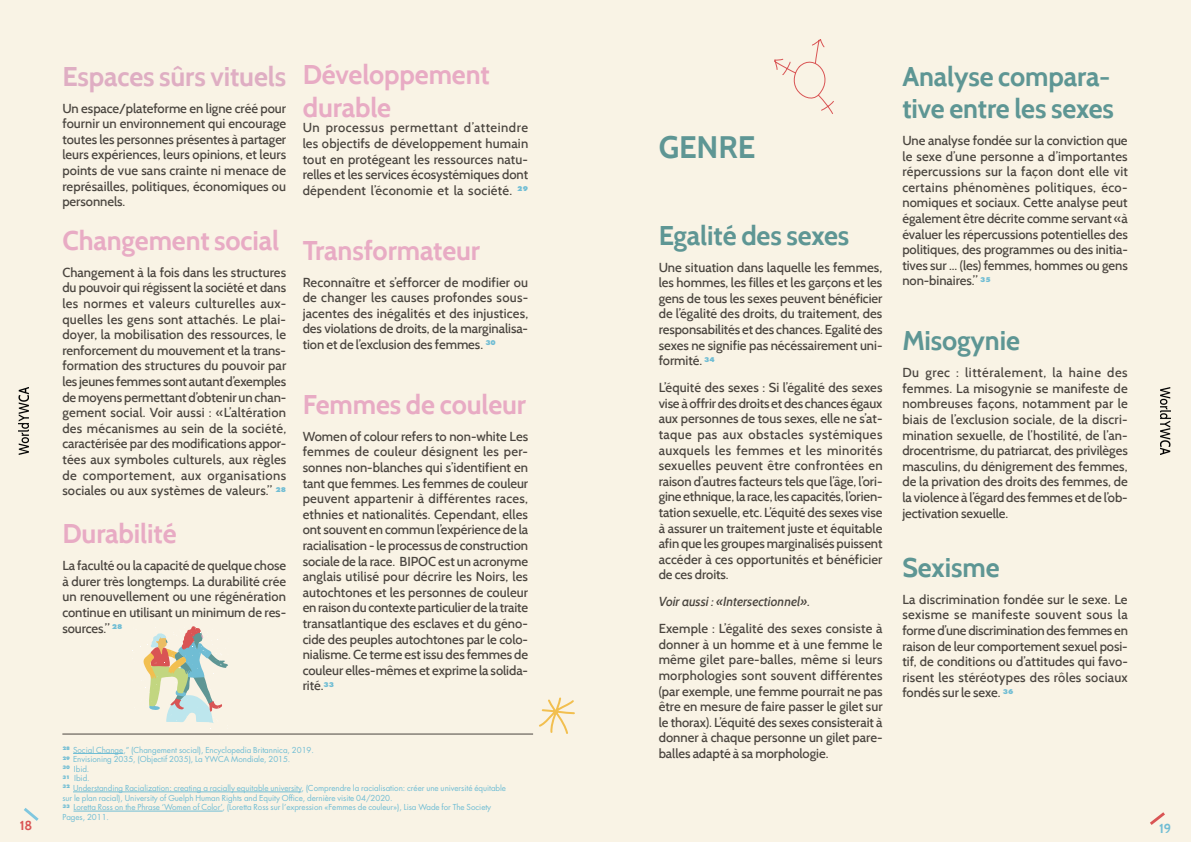
<style>
.page{position:relative;width:1191px;height:842px;background:#f9f3e5}
.page>*{position:absolute;margin:0;border:0;box-sizing:border-box;transform-origin:0 0}
.t1{font:700 31px "Cabin";letter-spacing:-.005em;color:#5e9694}
.t2{font:700 27px/32.4px "Cabin";letter-spacing:-.005em;color:#e8abc4}
.t3{font:700 27px/32.4px "Cabin";letter-spacing:-.005em;color:#5e9694}
.t4{font:700 27px "Cabin";letter-spacing:-.005em;color:#dfaec3}
.t5{font:500 13px/15.6px "Cabin";letter-spacing:-.005em;color:#4a453f;text-align:justify}
.t6{font:italic 500 13px "Cabin";letter-spacing:-.005em;color:#4a453f}
.t7{font:700 13px "Cabin";color:#d95454}
.t8{font:700 13px "Cabin";color:#70bdd4}
.t9{font:8px/9.6px "Futura";letter-spacing:-.005em;color:#70bdd4}
</style>
<div class="page">
<svg style="left:24px;top:808px;width:15px;height:13px"></svg>
<svg style="left:1150px;top:812px;width:15px;height:13px"></svg>
<img style="left:18px;top:388px;width:10px;height:66px">
<img style="left:1160px;top:388px;width:10px;height:66px">
<hr style="left:73px;top:753px;width:50px;height:1px;background:#70bdd4">
<hr style="left:73px;top:792px;width:228px;height:1px;background:#70bdd4">
<hr style="left:73px;top:811px;width:150px;height:1px;background:#70bdd4">
<hr style="left:62px;top:733px;width:471px;height:1px;background:#4a453f">
<svg style="left:539px;top:697px;width:36px;height:37px"></svg>
<svg style="left:774px;top:39px;width:60px;height:75px"></svg>
<svg style="left:132px;top:626px;width:97px;height:109px"></svg>
<h2 class="t2" style="left:303px;top:59px;width:188px">Développement durable</h2>
<p class="t5" style="left:303px;top:120px;width:227px">Un processus permettant d’atteindre les objectifs de développement humain tout en protégeant les ressources natu&shy;relles et les services écosystémiques dont dépendent l’économie et la société. <sup>29</sup></p>
<h2 class="t4" style="left:62px;top:60px;width:225px">Espaces sûrs vituels</h2>
<p class="t5" style="left:62px;top:100px;width:225px">Un espace/plateforme en ligne créé pour fournir un environnement qui encourage toutes les personnes présentes à partager leurs expériences, leurs opinions, et leurs points de vue sans crainte ni menace de représailles, politiques, économiques ou personnels.</p>
<h2 class="t2" style="left:62px;top:224px;width:218px">Changement social</h2>
<p class="t5" style="left:62px;top:264px;width:225px">Changement à la fois dans les structures du pouvoir qui régissent la société et dans les normes et valeurs culturelles aux&shy;quelles les gens sont attachés. Le plai&shy;doyer, la mobilisation des ressources, le renforcement du mouvement et la trans&shy;formation des structures du pouvoir par les jeunes femmes sont autant d’exemples de moyens permettant d’obtenir un chan&shy;gement social. Voir aussi : «L’altération des mécanismes au sein de la société, caractérisée par des modifications appor&shy;tées aux symboles culturels, aux règles de comportement, aux organisations sociales ou aux systèmes de valeurs.” <sup>28</sup></p>
<h2 class="t2" style="left:62px;top:517px;width:116px">Durabilité</h2>
<p class="t5" style="left:62px;top:558px;width:225px">La faculté ou la capacité de quelque chose à durer très longtemps. La durabilité crée un renouvellement ou une régénération continue en utilisant un minimum de res&shy;sources.” <sup>28</sup></p>
<h2 class="t3" style="left:902px;top:60px;width:213px">Analyse compara&shy;tive entre les sexes</h2>
<p class="t5" style="left:902px;top:133px;width:227px">Une analyse fondée sur la conviction que le sexe d’une personne a d’importantes répercussions sur la façon dont elle vit certains phénomènes politiques, éco&shy;nomiques et sociaux. Cette analyse peut également être décrite comme servant «à évaluer les répercussions potentielles des politiques, des programmes ou des initia&shy;tives sur ... (les) femmes, hommes ou gens non-binaires.” <sup>35</sup></p>
<h1 class="t1" style="left:658px;top:129px;width:98px">GENRE</h1>
<h2 class="t3" style="left:658px;top:219px;width:192px">Egalité des sexes</h2>
<p class="t5" style="left:658px;top:259px;width:225px">Une situation dans laquelle les femmes, les hommes, les filles et les garçons et les gens de tous les sexes peuvent bénéficier de l’égalité des droits, du traitement, des responsabilités et des chances. Egalité des sexes ne signifie pas nécéssairement uni&shy;formité. <sup>34</sup></p>
<p class="t5" style="left:658px;top:380px;width:225px">L’équité des sexes : Si l’égalité des sexes vise à offrir des droits et des chances égaux aux personnes de tous sexes, elle ne s’at&shy;taque pas aux obstacles systémiques auxquels les femmes et les minorités sexuelles peuvent être confrontées en raison d’autres facteurs tels que l’âge, l’ori&shy;gine ethnique, la race, les capacités, l’orien&shy;tation sexuelle, etc. L’équité des sexes vise à assurer un traitement juste et équitable afin que les groupes marginalisés puissent accéder à ces opportunités et bénéficier de ces droits.</p>
<p class="t6" style="left:658px;top:594px;width:153px">Voir aussi : «Intersectionnel».</p>
<p class="t5" style="left:658px;top:621px;width:225px">Exemple : L’égalité des sexes consiste à donner à un homme et à une femme le même gilet pare-balles, même si leurs morphologies sont souvent différentes (par exemple, une femme pourrait ne pas être en mesure de faire passer le gilet sur le thorax). L’équité des sexes consisterait à donner à chaque personne un gilet pare&shy;balles adapté à sa morphologie.</p>
<h2 class="t2" style="left:303px;top:234px;width:179px">Transformateur</h2>
<p class="t5" style="left:303px;top:274px;width:227px">Reconnaître et s’efforcer de modifier ou de changer les causes profondes sous&shy;jacentes des inégalités et des injustices, des violations de droits, de la marginalisa&shy;tion et de l’exclusion des femmes. <sup>30</sup></p>
<h2 class="t3" style="left:902px;top:324px;width:119px">Misogynie</h2>
<p class="t5" style="left:902px;top:365px;width:227px">Du grec : littéralement, la haine des femmes. La misogynie se manifeste de nombreuses façons, notamment par le biais de l’exclusion sociale, de la discri&shy;mination sexuelle, de l’hostilité, de l’an&shy;drocentrisme, du patriarcat, des privilèges masculins, du dénigrement des femmes, de la privation des droits des femmes, de la violence à l’égard des femmes et de l’ob&shy;jectivation sexuelle.</p>
<h2 class="t3" style="left:902px;top:551px;width:99px">Sexisme</h2>
<p class="t5" style="left:902px;top:591px;width:227px">La discrimination fondée sur le sexe. Le sexisme se manifeste souvent sous la forme d’une discrimination des femmes en raison de leur comportement sexuel posi&shy;tif, de conditions ou d’attitudes qui favo&shy;risent les stéréotypes des rôles sociaux fondés sur le sexe. <sup>36</sup></p>
<h2 class="t2" style="left:303px;top:388px;width:225px">Femmes de couleur</h2>
<p class="t5" style="left:303px;top:428px;width:227px">Women of colour refers to non-white Les femmes de couleur désignent les per&shy;sonnes non-blanches qui s’identifient en tant que femmes. Les femmes de couleur peuvent appartenir à différentes races, ethnies et nationalités. Cependant, elles ont souvent en commun l’expérience de la racialisation - le processus de construction sociale de la race. BIPOC est un acronyme anglais utilisé pour décrire les Noirs, les autochtones et les personnes de couleur en raison du contexte particulier de la traite transatlantique des esclaves et du géno&shy;cide des peuples autochtones par le colo&shy;nialisme. Ce terme est issu des femmes de couleur elles-mêmes et exprime la solida&shy;rité.<sup>33</sup></p>
<p class="t9" style="left:62px;top:745px;width:445px"><sup>28</sup> Social Change,” (Changement social), Encyclopedia Britannica, 2019.<br><sup>29</sup> Envisioning 2035, (Objectif 2035), La YWCA Mondiale, 2015.<br><sup>30</sup> Ibid.<br><sup>31</sup> Ibid.<br><sup>32</sup> Understanding Racialization: creating a racially equitable university, (Comprendre la racialisation: créer une université équitable sur le plan racial), University of Guelph Human Rights and Equity Office, dernière visite 04/2020.<br><sup>33</sup> Loretta Ross on the Phrase ‘Women of Color’, (Loretta Ross sur l’expression «Femmes de couleur»), Lisa Wade for The Society Pages, 2011.</p>
<p class="t7" style="left:20px;top:817px;width:14px">18</p>
<p class="t8" style="left:1159px;top:820px;width:14px">19</p>
</div>
